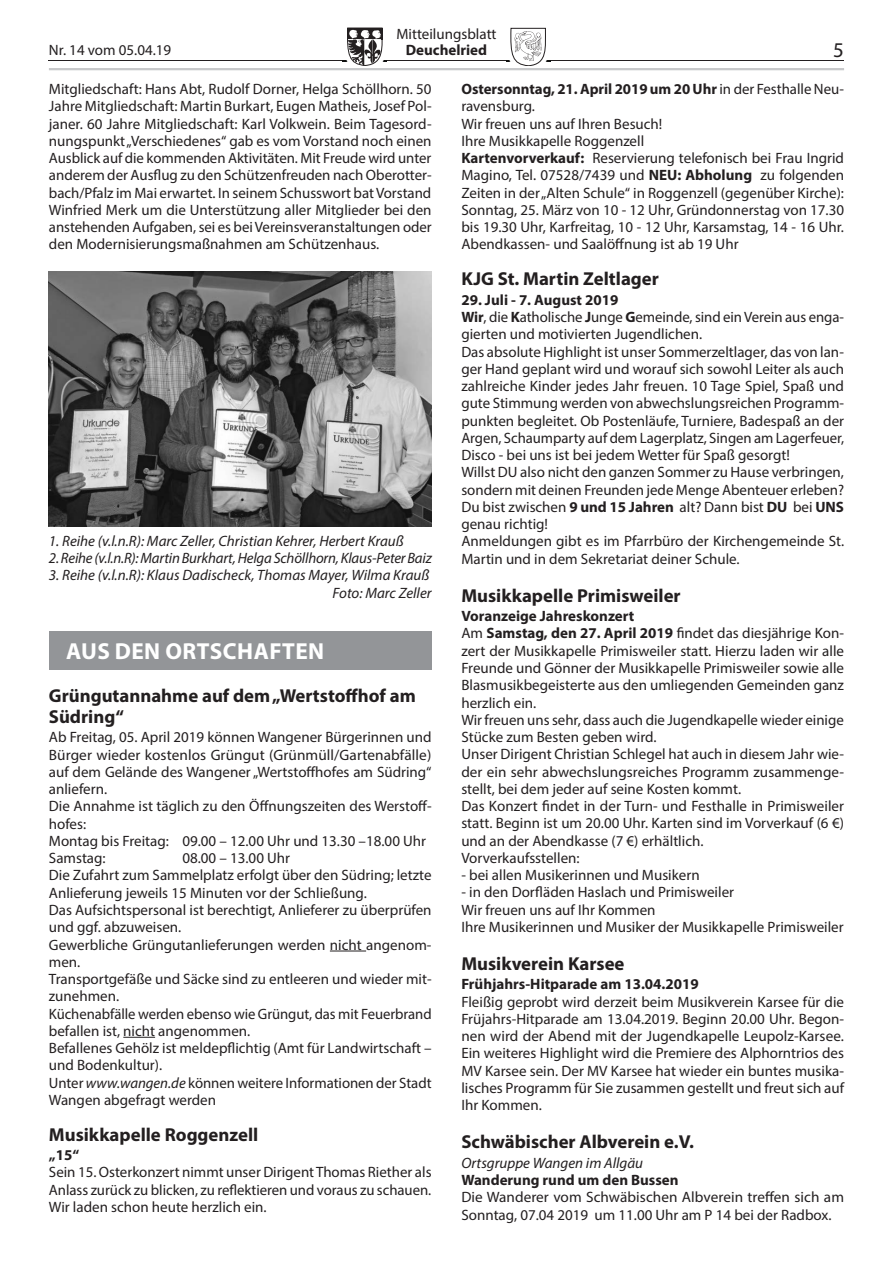
<style>
.page{position:relative;width:893px;height:1263px;background:#fff}
.page>*{position:absolute;margin:0;border:0;box-sizing:border-box;transform-origin:0 0}
.t1{font:700 23.25px "Myriad Pro";letter-spacing:.02em;color:#fff}
.t2{font:21px "Myriad Pro";color:#231f20}
.t3{font:700 18.75px/21px "Myriad Pro";color:#231f20}
.t4{font:15px/17.2px "Myriad Pro";color:#231f20}
.t5{font:italic 15px/17.2px "Myriad Pro";color:#231f20;text-align:right}
.t6{font:700 15px "Myriad Pro";color:#231f20}
.s1{font-weight:700}
.s2{font-style:italic}
</style>
<div class="page">
<hr style="left:49px;top:61px;width:795px;height:1px;background:#231f20">
<img style="left:343px;top:27px;width:44px;height:34px">
<svg style="left:347px;top:28px;width:36px;height:38px"></svg>
<img style="left:506px;top:27px;width:44px;height:34px">
<svg style="left:510px;top:28px;width:36px;height:38px"></svg>
<img style="left:513px;top:30px;width:30px;height:32px">
<hr style="left:49px;top:68px;width:795px;height:2px;background:#c7c8ca">
<hr style="left:330px;top:951px;width:36px;height:1px;background:#231f20">
<hr style="left:123px;top:1037px;width:32px;height:1px;background:#231f20">
<img style="left:49px;top:271px;width:383px;height:256px">
<div style="left:49px;top:632px;width:383px;height:38px;background:#939598"></div>
<p class="t4" style="left:396px;top:25px;width:102px">Mitteilungsblatt</p>
<p class="t4" style="left:49px;top:41px;width:124px">Nr. 14 vom 05.04.19</p>
<p class="t6" style="left:406px;top:41px;width:83px">Deuchelried</p>
<h2 class="t2" style="left:833px;top:37px;width:12px">5</h2>
<p class="t4" style="left:49px;top:80px;width:384px;text-align:justify">Mitgliedschaft: Hans Abt, Rudolf Dorner, Helga Schöllhorn. 50<br>Jahre Mitgliedschaft: Martin Burkart, Eugen Matheis, Josef Pol&shy;janer. 60 Jahre Mitgliedschaft: Karl Volkwein. Beim Tagesord&shy;nungspunkt „Verschiedenes“ gab es vom Vorstand noch einen Ausblick auf die kommenden Aktivitäten. Mit Freude wird unter anderem der Ausflug zu den Schützenfreuden nach Oberotter&shy;bach/Pfalz im Mai erwartet. In seinem Schusswort bat Vorstand Winfried Merk um die Unterstützung aller Mitglieder bei den anstehenden Aufgaben, sei es bei Vereinsveranstaltungen oder den Modernisierungsmaßnahmen am Schützenhaus.</p>
<p class="t4" style="left:461px;top:80px;width:384px"><span class="s1">Ostersonntag, 21. April 2019 um 20 Uhr</span> in der Festhalle Neu&shy;ravensburg.<br>Wir freuen uns auf Ihren Besuch!<br>Ihre Musikkapelle Roggenzell<br><span class="s1">Kartenvorverkauf:</span> Reservierung telefonisch bei Frau Ingrid Magino, Tel. 07528/7439 und <span class="s1">NEU: Abholung</span> zu folgenden Zeiten in der „Alten Schule“ in Roggenzell (gegenüber Kirche):<br>Sonntag, 25. März von 10 - 12 Uhr, Gründonnerstag von 17.30 bis 19.30 Uhr, Karfreitag, 10 - 12 Uhr, Karsamstag, 14 - 16 Uhr.<br>Abendkassen- und Saalöffnung ist ab 19 Uhr</p>
<p class="t3" style="left:461px;top:268px;width:199px">KJG St. Martin Zeltlager</p>
<p class="t4" style="left:461px;top:291px;width:384px"><span class="s1">29. Juli - 7. August 2019<br>Wir</span>, die <span class="s1">K</span>atholische <span class="s1">J</span>unge <span class="s1">G</span>emeinde, sind ein Verein aus enga&shy;gierten und motivierten Jugendlichen.<br>Das absolute Highlight ist unser Sommerzeltlager, das von lan&shy;ger Hand geplant wird und worauf sich sowohl Leiter als auch zahlreiche Kinder jedes Jahr freuen. 10 Tage Spiel, Spaß und gute Stimmung werden von abwechslungsreichen Programm&shy;punkten begleitet. Ob Postenläufe, Turniere, Badespaß an der Argen, Schaumparty auf dem Lagerplatz, Singen am Lagerfeuer, Disco - bei uns ist bei jedem Wetter für Spaß gesorgt!<br>Willst DU also nicht den ganzen Sommer zu Hause verbringen, sondern mit deinen Freunden jede Menge Abenteuer erleben?<br>Du bist zwischen <span class="s1">9 und 15 Jahren</span> alt? Dann bist <span class="s1">DU</span> bei <span class="s1">UNS </span>genau richtig!<br>Anmeldungen gibt es im Pfarrbüro der Kirchengemeinde St.<br>Martin und in dem Sekretariat deiner Schule.</p>
<p class="t3" style="left:461px;top:584px;width:221px">Musikkapelle Primisweiler</p>
<p class="t4" style="left:461px;top:607px;width:384px"><span class="s1">Voranzeige Jahreskonzert<br></span>Am <span class="s1">Samstag, den 27. April 2019</span> findet das diesjährige Kon&shy;zert der Musikkapelle Primisweiler statt. Hierzu laden wir alle Freunde und Gönner der Musikkapelle Primisweiler sowie alle Blasmusikbegeisterte aus den umliegenden Gemeinden ganz herzlich ein.<br>Wir freuen uns sehr, dass auch die Jugendkapelle wieder einige Stücke zum Besten geben wird.<br>Unser Dirigent Christian Schlegel hat auch in diesem Jahr wie&shy;der ein sehr abwechslungsreiches Programm zusammenge&shy;stellt, bei dem jeder auf seine Kosten kommt.<br>Das Konzert findet in der Turn- und Festhalle in Primisweiler statt. Beginn ist um 20.00 Uhr. Karten sind im Vorverkauf (6 €) und an der Abendkasse (7 €) erhältlich.<br>Vorverkaufsstellen:</p>
<p class="t4" style="left:461px;top:866px;width:240px">- bei allen Musikerinnen und Musikern</p>
<p class="t4" style="left:461px;top:883px;width:384px">- in den Dorfläden Haslach und Primisweiler<br>Wir freuen uns auf Ihr Kommen<br>Ihre Musikerinnen und Musiker der Musikkapelle Primisweiler</p>
<p class="t3" style="left:461px;top:952px;width:165px">Musikverein Karsee</p>
<p class="t6" style="left:461px;top:974px;width:239px">Frühjahrs-Hitparade am 13.04.2019</p>
<p class="t4" style="left:461px;top:993px;width:384px;text-align:justify">Fleißig geprobt wird derzeit beim Musikverein Karsee für die Früjahrs-Hitparade am 13.04.2019. Beginn 20.00 Uhr. Begon&shy;nen wird der Abend mit der Jugendkapelle Leupolz-Karsee.<br>Ein weiteres Highlight wird die Premiere des Alphorntrios des MV Karsee sein. Der MV Karsee hat wieder ein buntes musika&shy;lisches Programm für Sie zusammen gestellt und freut sich auf Ihr Kommen.</p>
<p class="t3" style="left:461px;top:1131px;width:234px">Schwäbischer Albverein e.V.</p>
<p class="t5" style="left:461px;top:1154px;width:183px">Ortsgruppe Wangen im Allgäu</p>
<p class="t6" style="left:461px;top:1170px;width:219px">Wanderung rund um den Bussen</p>
<p class="t4" style="left:461px;top:1188px;width:384px">Die Wanderer vom Schwäbischen Albverein treffen sich am<br>Sonntag, 07.04 2019 um 11.00 Uhr am P 14 bei der Radbox.</p>
<p class="t5" style="left:49px;top:532px;width:356px">1. Reihe (v.l.n.R): Marc Zeller, Christian Kehrer, Herbert Krauß</p>
<p class="t5" style="left:49px;top:549px;width:384px">2. Reihe (v.l.n.R): Martin Burkhart, Helga Schöllhorn, Klaus-Peter Baiz</p>
<p class="t5" style="left:49px;top:566px;width:384px">3. Reihe (v.l.n.R): Klaus Dadischeck, Thomas Mayer, Wilma Krauß<br>Foto: Marc Zeller</p>
<h1 class="t1" style="left:66px;top:636px;width:260px">AUS DEN ORTSCHAFTEN</h1>
<p class="t3" style="left:49px;top:685px;width:368px">Grüngutannahme auf dem „Wertstoffhof am<br>Südring“</p>
<p class="t4" style="left:49px;top:728px;width:384px">Ab Freitag, 05. April 2019 können Wangener Bürgerinnen und Bürger wieder kostenlos Grüngut (Grünmüll/Gartenabfälle) auf dem Gelände des Wangener „Wertstoffhofes am Südring“ anliefern.<br>Die Annahme ist täglich zu den Öffnungszeiten des Werstoff&shy;hofes:<br>Montag bis Freitag: 09.00 – 12.00 Uhr und 13.30 –18.00 Uhr Samstag:</p>
<p class="t4" style="left:49px;top:849px;width:384px;text-indent:134px">08.00 – 13.00 Uhr<br>Die Zufahrt zum Sammelplatz erfolgt über den Südring; letzte Anlieferung jeweils 15 Minuten vor der Schließung.<br>Das Aufsichtspersonal ist berechtigt, Anlieferer zu überprüfen und ggf. abzuweisen.<br>Gewerbliche Grüngutanlieferungen werden nicht angenom&shy;men.<br>Transportgefäße und Säcke sind zu entleeren und wieder mit&shy;zunehmen.<br>Küchenabfälle werden ebenso wie Grüngut, das mit Feuerbrand befallen ist, nicht angenommen.<br>Befallenes Gehölz ist meldepflichtig (Amt für Landwirtschaft – und Bodenkultur).<br>Unter <span class="s2">www.wangen.de</span> können weitere Informationen der Stadt Wangen abgefragt werden</p>
<p class="t3" style="left:49px;top:1123px;width:211px">Musikkapelle Roggenzell</p>
<p class="t6" style="left:49px;top:1145px;width:32px">„15“</p>
<p class="t4" style="left:49px;top:1163px;width:384px;text-align:justify">Sein 15. Osterkonzert nimmt unser Dirigent Thomas Riether als Anlass zurück zu blicken, zu reflektieren und voraus zu schauen.<br>Wir laden schon heute herzlich ein.</p>
</div>
